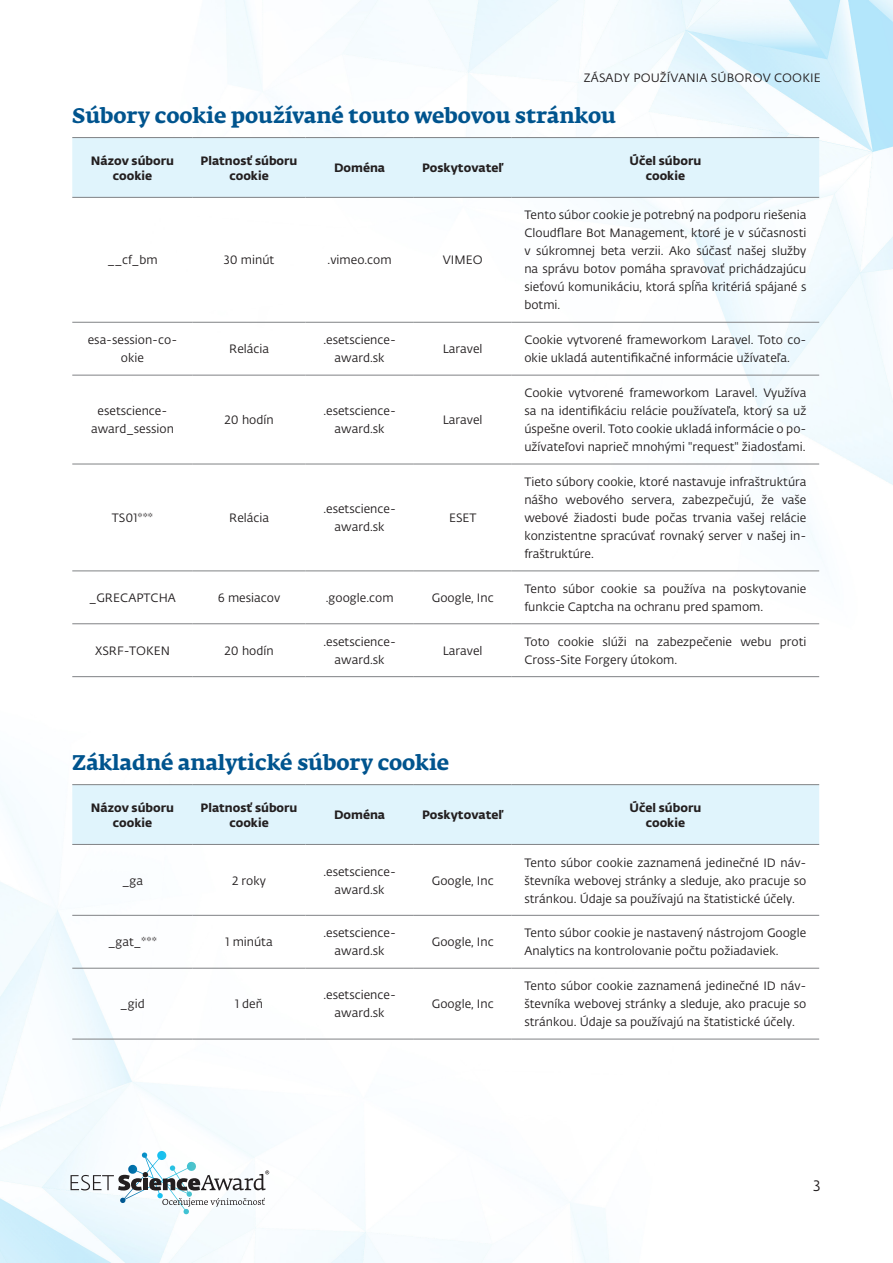
<style>
.page{position:relative;width:893px;height:1263px;background:#fff}
.page>*{position:absolute;margin:0;border:0;box-sizing:border-box;transform-origin:0 0}
.Heading_2{font:21px "Fedra Serif A Std Bold LF";color:#00548e}
.t1{font:15px "Fedra Sans Alt Pro Book LF";color:#231f20}
.Numbering_2{font:12px/18px "Fedra Sans Alt Pro Book LF";color:#231f20;text-align:center}
.Numbering_2-2{font:12px/15px "Fedra Sans Alt Pro Bold LF";color:#231f20;text-align:center}
</style>
<div class="page">
<img style="left:0;top:0;width:893px;height:1263px">
<svg style="left:71px;top:1151px;width:198px;height:63px"></svg>
<div style="left:72px;top:138px;width:747px;height:59px;background:#e0f4fc"></div>
<hr style="left:72px;top:137px;width:121px;height:1px;background:#808285">
<hr style="left:193px;top:137px;width:112px;height:1px;background:#808285">
<hr style="left:305px;top:137px;width:109px;height:1px;background:#808285">
<hr style="left:414px;top:137px;width:98px;height:1px;background:#808285">
<hr style="left:512px;top:137px;width:307px;height:1px;background:#808285">
<hr style="left:72px;top:197px;width:121px;height:1px;background:#808285">
<hr style="left:193px;top:197px;width:112px;height:1px;background:#808285">
<hr style="left:305px;top:197px;width:109px;height:1px;background:#808285">
<hr style="left:414px;top:197px;width:98px;height:1px;background:#808285">
<hr style="left:512px;top:197px;width:307px;height:1px;background:#808285">
<hr style="left:72px;top:322px;width:121px;height:1px;background:#808285">
<hr style="left:193px;top:322px;width:112px;height:1px;background:#808285">
<hr style="left:305px;top:322px;width:109px;height:1px;background:#808285">
<hr style="left:414px;top:322px;width:98px;height:1px;background:#808285">
<hr style="left:512px;top:322px;width:307px;height:1px;background:#808285">
<hr style="left:72px;top:375px;width:121px;height:1px;background:#808285">
<hr style="left:193px;top:375px;width:112px;height:1px;background:#808285">
<hr style="left:305px;top:375px;width:109px;height:1px;background:#808285">
<hr style="left:414px;top:375px;width:98px;height:1px;background:#808285">
<hr style="left:512px;top:375px;width:307px;height:1px;background:#808285">
<hr style="left:72px;top:464px;width:121px;height:1px;background:#808285">
<hr style="left:193px;top:464px;width:112px;height:1px;background:#808285">
<hr style="left:305px;top:464px;width:109px;height:1px;background:#808285">
<hr style="left:414px;top:464px;width:98px;height:1px;background:#808285">
<hr style="left:512px;top:464px;width:307px;height:1px;background:#808285">
<hr style="left:72px;top:570px;width:121px;height:1px;background:#808285">
<hr style="left:193px;top:570px;width:112px;height:1px;background:#808285">
<hr style="left:305px;top:570px;width:109px;height:1px;background:#808285">
<hr style="left:414px;top:570px;width:98px;height:1px;background:#808285">
<hr style="left:512px;top:570px;width:307px;height:1px;background:#808285">
<hr style="left:72px;top:623px;width:121px;height:1px;background:#808285">
<hr style="left:193px;top:623px;width:112px;height:1px;background:#808285">
<hr style="left:305px;top:623px;width:109px;height:1px;background:#808285">
<hr style="left:414px;top:623px;width:98px;height:1px;background:#808285">
<hr style="left:512px;top:623px;width:307px;height:1px;background:#808285">
<hr style="left:72px;top:676px;width:121px;height:1px;background:#808285">
<hr style="left:193px;top:676px;width:112px;height:1px;background:#808285">
<hr style="left:305px;top:676px;width:109px;height:1px;background:#808285">
<hr style="left:414px;top:676px;width:98px;height:1px;background:#808285">
<hr style="left:512px;top:676px;width:307px;height:1px;background:#808285">
<div style="left:72px;top:785px;width:747px;height:59px;background:#e0f4fc"></div>
<hr style="left:72px;top:784px;width:121px;height:1px;background:#808285">
<hr style="left:193px;top:784px;width:112px;height:1px;background:#808285">
<hr style="left:305px;top:784px;width:109px;height:1px;background:#808285">
<hr style="left:414px;top:784px;width:98px;height:1px;background:#808285">
<hr style="left:512px;top:784px;width:307px;height:1px;background:#808285">
<hr style="left:72px;top:844px;width:121px;height:1px;background:#808285">
<hr style="left:193px;top:844px;width:112px;height:1px;background:#808285">
<hr style="left:305px;top:844px;width:109px;height:1px;background:#808285">
<hr style="left:414px;top:844px;width:98px;height:1px;background:#808285">
<hr style="left:512px;top:844px;width:307px;height:1px;background:#808285">
<hr style="left:72px;top:915px;width:121px;height:1px;background:#808285">
<hr style="left:193px;top:915px;width:112px;height:1px;background:#808285">
<hr style="left:305px;top:915px;width:109px;height:1px;background:#808285">
<hr style="left:414px;top:915px;width:98px;height:1px;background:#808285">
<hr style="left:512px;top:915px;width:307px;height:1px;background:#808285">
<hr style="left:72px;top:968px;width:121px;height:1px;background:#808285">
<hr style="left:193px;top:968px;width:112px;height:1px;background:#808285">
<hr style="left:305px;top:968px;width:109px;height:1px;background:#808285">
<hr style="left:414px;top:968px;width:98px;height:1px;background:#808285">
<hr style="left:512px;top:968px;width:307px;height:1px;background:#808285">
<hr style="left:72px;top:1039px;width:121px;height:1px;background:#808285">
<hr style="left:193px;top:1039px;width:112px;height:1px;background:#808285">
<hr style="left:305px;top:1039px;width:109px;height:1px;background:#808285">
<hr style="left:414px;top:1039px;width:98px;height:1px;background:#808285">
<hr style="left:512px;top:1039px;width:307px;height:1px;background:#808285">
<p class="Numbering_2" style="left:584px;top:68px;width:238px">ZÁSADY POUŽÍVANIA SÚBOROV COOKIE</p>
<p class="Heading_2" style="left:72px;top:101px;width:545px">Súbory cookie používané touto webovou stránkou</p>
<p class="Numbering_2-2" style="left:91px;top:152px;width:85px">Názov súboru cookie</p>
<p class="Numbering_2-2" style="left:201px;top:152px;width:98px">Platnosť súboru cookie</p>
<p class="Numbering_2-2" style="left:334px;top:159px;width:52px">Doména</p>
<p class="Numbering_2-2" style="left:422px;top:159px;width:83px">Poskytovateľ</p>
<p class="Numbering_2-2" style="left:629px;top:152px;width:73px">Účel súboru cookie</p>
<p class="Numbering_2" style="left:107px;top:251px;width:52px">__cf_bm</p>
<p class="Numbering_2" style="left:224px;top:251px;width:52px">30 minút</p>
<p class="Numbering_2" style="left:328px;top:251px;width:66px">.vimeo.com</p>
<p class="Numbering_2" style="left:443px;top:251px;width:41px">VIMEO</p>
<p class="Numbering_2" style="left:524px;top:206px;width:284px;text-align:justify">Tento súbor cookie je potrebný na podporu riešenia Cloudflare Bot Management, ktoré je v súčasnosti v súkromnej beta verzii. Ako súčasť našej služby na správu botov pomáha spravovať prichádzajúcu sieťovú komunikáciu, ktorá spĺňa kritériá spájané s botmi.</p>
<p class="Numbering_2" style="left:88px;top:331px;width:91px">esa-session-co&shy;okie</p>
<p class="Numbering_2" style="left:229px;top:340px;width:41px">Relácia</p>
<p class="Numbering_2" style="left:323px;top:331px;width:74px">.esetscience&shy;award.sk</p>
<p class="Numbering_2" style="left:443px;top:340px;width:41px">Laravel</p>
<p class="Numbering_2" style="left:524px;top:331px;width:284px;text-align:left">Cookie vytvorené frameworkom Laravel. Toto co&shy;okie ukladá autentifikačné informácie užívateľa.</p>
<p class="Numbering_2" style="left:91px;top:402px;width:84px">esetscience&shy;award_session</p>
<p class="Numbering_2" style="left:225px;top:411px;width:51px">20 hodín</p>
<p class="Numbering_2" style="left:323px;top:402px;width:74px">.esetscience&shy;award.sk</p>
<p class="Numbering_2" style="left:443px;top:411px;width:41px">Laravel</p>
<p class="Numbering_2" style="left:112px;top:508px;width:43px">TS01***</p>
<p class="Numbering_2" style="left:229px;top:508px;width:41px">Relácia</p>
<p class="Numbering_2" style="left:323px;top:499px;width:74px">.esetscience&shy;award.sk</p>
<p class="Numbering_2" style="left:449px;top:508px;width:29px">ESET</p>
<p class="Numbering_2" style="left:524px;top:384px;width:284px;text-align:justify">Cookie vytvorené frameworkom Laravel. Využíva sa na identifikáciu relácie používateľa, ktorý sa už úspešne overil. Toto cookie ukladá informácie o po&shy;užívateľovi naprieč mnohými "request" žiadosťami.</p>
<p class="Numbering_2" style="left:524px;top:472px;width:284px;text-align:justify">Tieto súbory cookie, ktoré nastavuje infraštruktúra nášho webového servera, zabezpečujú, že vaše webové žiadosti bude počas trvania vašej relácie konzistentne spracúvať rovnaký server v našej in&shy;fraštruktúre.</p>
<p class="Numbering_2" style="left:89px;top:588px;width:88px">_GRECAPTCHA</p>
<p class="Numbering_2" style="left:218px;top:588px;width:64px">6 mesiacov</p>
<p class="Numbering_2" style="left:326px;top:588px;width:69px">.google.com</p>
<p class="Numbering_2" style="left:432px;top:588px;width:63px">Google, Inc</p>
<p class="Numbering_2" style="left:524px;top:579px;width:284px;text-align:left">Tento súbor cookie sa používa na poskytovanie funkcie Captcha na ochranu pred spamom.</p>
<p class="Numbering_2" style="left:95px;top:641px;width:76px">XSRF-TOKEN</p>
<p class="Numbering_2" style="left:225px;top:641px;width:51px">20 hodín</p>
<p class="Numbering_2" style="left:323px;top:632px;width:74px">.esetscience&shy;award.sk</p>
<p class="Numbering_2" style="left:443px;top:641px;width:41px">Laravel</p>
<p class="Numbering_2" style="left:524px;top:632px;width:284px;text-align:left">Toto cookie slúži na zabezpečenie webu proti<br>Cross-Site Forgery útokom.</p>
<p class="Heading_2" style="left:72px;top:748px;width:378px">Základné analytické súbory cookie</p>
<p class="Numbering_2-2" style="left:91px;top:799px;width:85px">Názov súboru cookie</p>
<p class="Numbering_2-2" style="left:201px;top:799px;width:98px">Platnosť súboru cookie</p>
<p class="Numbering_2-2" style="left:334px;top:806px;width:52px">Doména</p>
<p class="Numbering_2-2" style="left:422px;top:806px;width:83px">Poskytovateľ</p>
<p class="Numbering_2-2" style="left:629px;top:799px;width:73px">Účel súboru cookie</p>
<p class="Numbering_2" style="left:122px;top:871px;width:23px">_ga</p>
<p class="Numbering_2" style="left:232px;top:871px;width:35px">2 roky</p>
<p class="Numbering_2" style="left:323px;top:862px;width:74px">.esetscience&shy;award.sk</p>
<p class="Numbering_2" style="left:432px;top:871px;width:63px">Google, Inc</p>
<p class="Numbering_2" style="left:524px;top:853px;width:284px;text-align:justify">Tento súbor cookie zaznamená jedinečné ID náv&shy;števníka webovej stránky a sleduje, ako pracuje so stránkou. Údaje sa používajú na štatistické účely.</p>
<p class="Numbering_2" style="left:108px;top:933px;width:50px">_gat_***</p>
<p class="Numbering_2" style="left:225px;top:933px;width:49px">1 minúta</p>
<p class="Numbering_2" style="left:323px;top:924px;width:74px">.esetscience&shy;award.sk</p>
<p class="Numbering_2" style="left:432px;top:933px;width:63px">Google, Inc</p>
<p class="Numbering_2" style="left:524px;top:924px;width:284px;text-align:left">Tento súbor cookie je nastavený nástrojom Google<br>Analytics na kontrolovanie počtu požiadaviek.</p>
<p class="Numbering_2" style="left:120px;top:995px;width:26px">_gid</p>
<p class="Numbering_2" style="left:235px;top:995px;width:30px">1 deň</p>
<p class="Numbering_2" style="left:323px;top:986px;width:74px">.esetscience&shy;award.sk</p>
<p class="Numbering_2" style="left:432px;top:995px;width:63px">Google, Inc</p>
<p class="Numbering_2" style="left:524px;top:977px;width:284px;text-align:justify">Tento súbor cookie zaznamená jedinečné ID náv&shy;števníka webovej stránky a sleduje, ako pracuje so stránkou. Údaje sa používajú na štatistické účely.</p>
<p class="t1" style="left:813px;top:1175px;width:9px">3</p>
</div>
